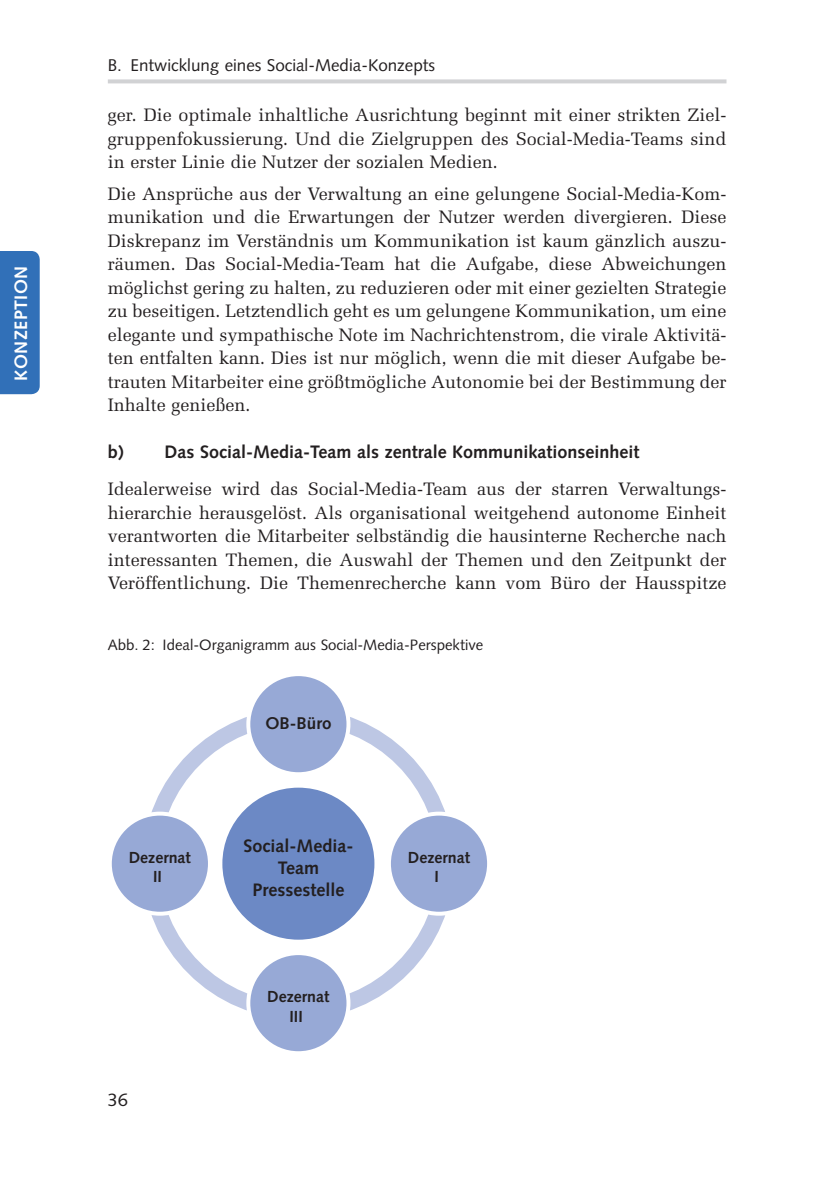
<style>
.page{position:relative;width:823px;height:1180px;background:#fff}
.page>*{position:absolute;margin:0;border:0;box-sizing:border-box;transform-origin:0 0}
.t1{font:18px/23.6px "Melior LT Pro";color:#231f20;text-align:justify}
.t2{font:700 18px/21.6px "Syntax LT Pro";color:#231f20;text-align:center}
.t3{font:700 18px "Syntax LT Pro";letter-spacing:.025em;color:#fff}
.t4{font:18px "Syntax LT Pro";color:#231f20}
.t5{font:17px "Syntax LT Pro";color:#231f20}
.t6{font:700 17px "Syntax LT Pro";color:#231f20}
.t7{font:700 16px/19.2px "Syntax LT Pro";color:#231f20;text-align:center}
.t8{font:15px "Syntax LT Pro";color:#231f20}
</style>
<div class="page">
<svg style="left:108px;top:79px;width:618px;height:4px;fill:#d1d2d4"></svg>
<div style="left:0;top:251px;width:40px;height:143px;background:#3170b8"></div>
<div style="left:218px;top:783px;width:160px;height:160px;background:#6c89c5;border:4px solid #fff;border-radius:50%"></div>
<div style="left:388px;top:813px;width:101px;height:100px;background:#97a9d6;border-radius:50%"></div>
<div style="left:387px;top:811px;width:103px;height:104px;border:4px solid #fff;border-radius:50%"></div>
<div style="left:248px;top:952px;width:100px;height:101px;background:#97a9d6;border-radius:50%"></div>
<div style="left:246px;top:951px;width:104px;height:103px;border:4px solid #fff;border-radius:50%"></div>
<div style="left:248px;top:674px;width:100px;height:100px;background:#97a9d6;border-radius:50%"></div>
<div style="left:246px;top:672px;width:104px;height:104px;border:4px solid #fff;border-radius:50%"></div>
<div style="left:110px;top:813px;width:100px;height:100px;background:#97a9d6;border-radius:50%"></div>
<div style="left:108px;top:811px;width:104px;height:104px;border:4px solid #fff;border-radius:50%"></div>
<p class="t3" style="left:10px;top:380px;width:117px;rotate:-90deg">KONZEPTION</p>
<p class="t5" style="left:108px;top:55px;width:328px">B. Entwicklung eines Social-Media-Konzepts</p>
<p class="t1" style="left:108px;top:103px;width:619px">ger. Die optimale inhaltliche Ausrichtung beginnt mit einer strikten Ziel&shy;gruppenfokussierung. Und die Zielgruppen des Social-Media-Teams sind in erster Linie die Nutzer der sozialen Medien.</p>
<p class="t1" style="left:108px;top:182px;width:619px">Die Ansprüche aus der Verwaltung an eine gelungene Social-Media-Kom&shy;munikation und die Erwartungen der Nutzer werden divergieren. Diese Diskrepanz im Verständnis um Kommunikation ist kaum gänzlich auszu&shy;räumen. Das Social-Media-Team hat die Aufgabe, diese Abweichungen möglichst gering zu halten, zu reduzieren oder mit einer gezielten Strategie zu beseitigen. Letztendlich geht es um gelungene Kommunikation, um eine elegante und sympathische Note im Nachrichtenstrom, die virale Aktivitä&shy;ten entfalten kann. Dies ist nur möglich, wenn die mit dieser Aufgabe be&shy;trauten Mitarbeiter eine größtmögliche Autonomie bei der Bestimmung der Inhalte genießen.</p>
<p class="t2" style="left:108px;top:440px;width:533px">b) Das Social-Media-Team als zentrale Kommunikationseinheit</p>
<p class="t1" style="left:108px;top:477px;width:619px">Idealerweise wird das Social-Media-Team aus der starren Verwaltungs&shy;hierarchie herausgelöst. Als organisational weitgehend autonome Einheit verantworten die Mitarbeiter selbständig die hausinterne Recherche nach interessanten Themen, die Auswahl der Themen und den Zeitpunkt der Veröffentlichung. Die Themenrecherche kann vom Büro der Hausspitze</p>
<p class="t8" style="left:108px;top:635px;width:377px">Abb. 2: Ideal-Organigramm aus Social-Media-Perspektive</p>
<p class="t7" style="left:129px;top:847px;width:64px">Dezernat<br>II</p>
<p class="t4" style="left:108px;top:1089px;width:22px">36</p>
<p class="t6" style="left:265px;top:713px;width:68px">OB-Büro</p>
<p class="t2" style="left:243px;top:835px;width:112px">Social-Media-<br>Team<br>Pressestelle</p>
<p class="t7" style="left:267px;top:987px;width:64px">Dezernat<br>III</p>
<p class="t7" style="left:407px;top:847px;width:64px">Dezernat<br>I</p>
</div>
